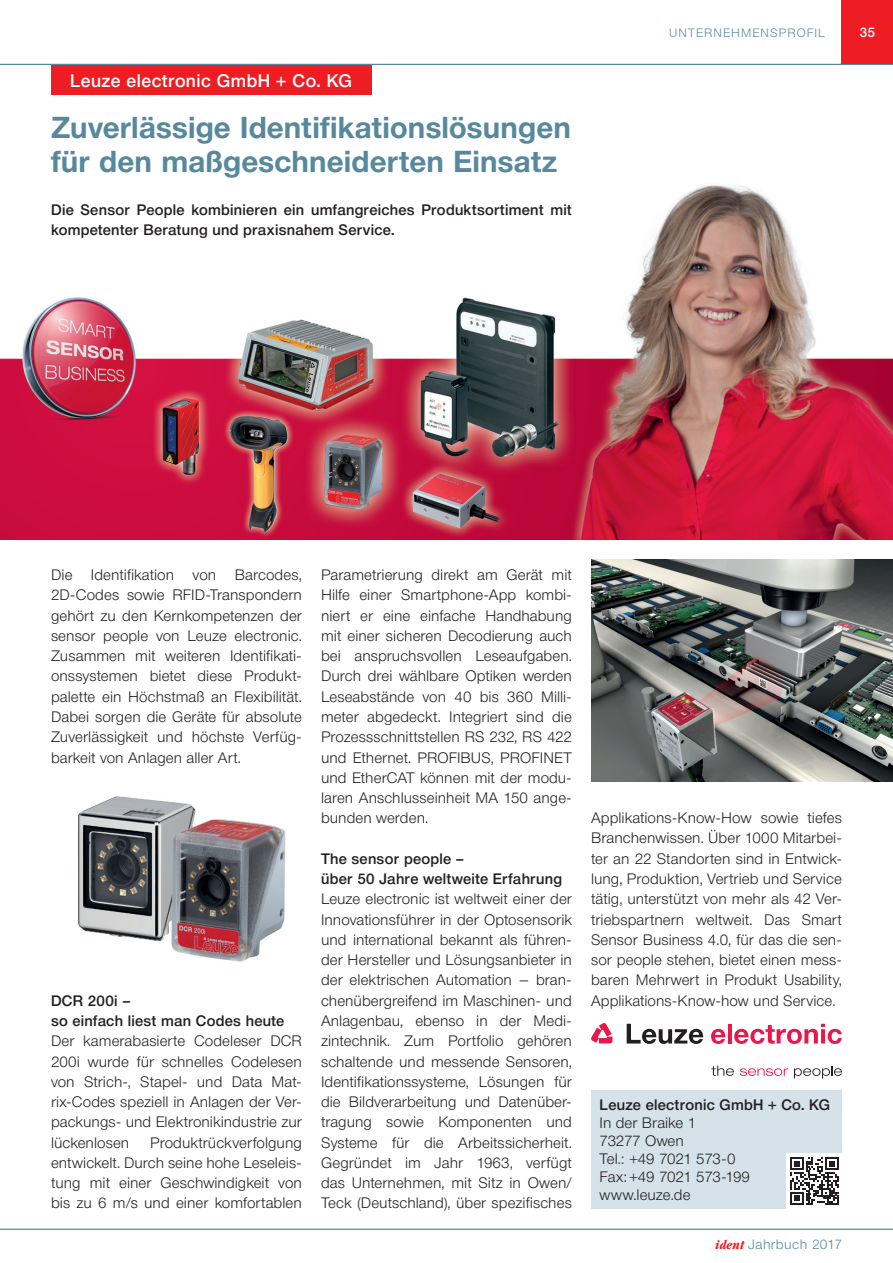
<style>
.page{position:relative;width:893px;height:1263px;background:#fff}
.page>*{position:absolute;margin:0;border:0;box-sizing:border-box;transform-origin:0 0}
.t1{font:700 30px/34.5px "Neue Helvetica BQ";letter-spacing:.005em;color:#57899d}
.t2{font:500 18px "Neue Helvetica BQ";letter-spacing:.025em;color:#fff}
.t3{font:300 15px/20.2px "Neue Helvetica BQ";letter-spacing:.005em;color:#231f20;text-align:justify}
.t4{font:500 15px/20.2px "Neue Helvetica BQ";letter-spacing:.015em;color:#231f20}
.t5{font:300 13.5px "Neue Helvetica BQ";letter-spacing:.03em;color:#57899d}
.t6{font:500 13.5px "Neue Helvetica BQ";color:#fff}
.t7{font:300 12px "Neue Helvetica BQ";letter-spacing:.09em;color:#57899d}
.s1{font-family:"Garamond";font-weight:700;font-style:italic;font-stretch:condensed;color:#ee1d23}
</style>
<div class="page">
<hr style="left:0;top:1229px;width:893px;height:1px;background:#57899d">
<hr style="left:0;top:64px;width:893px;height:1px;background:#57899d">
<img style="left:0;top:184px;width:893px;height:356px">
<div style="left:51px;top:65px;width:320px;height:30px;background:#ee1d23"></div>
<div style="left:591px;top:1090px;width:251px;height:118px;background:#d5e2e9"></div>
<svg style="left:591px;top:1023px;width:21px;height:20px"></svg>
<svg style="left:711px;top:1029px;width:15px;height:15px"></svg>
<hr style="left:728px;top:1024px;width:4px;height:19px;background:#ed164b">
<svg style="left:734px;top:1024px;width:108px;height:20px"></svg>
<svg style="left:740px;top:1068px;width:48px;height:8px"></svg>
<svg style="left:627px;top:1024px;width:76px;height:20px"></svg>
<svg style="left:711px;top:1066px;width:23px;height:10px"></svg>
<svg style="left:794px;top:1066px;width:48px;height:12px"></svg>
<div style="left:787px;top:1153px;width:55px;height:55px;background:#fff"></div>
<svg style="left:790px;top:1157px;width:48px;height:48px"></svg>
<img style="left:591px;top:560px;width:302px;height:222px">
<img style="left:78px;top:796px;width:208px;height:166px">
<div style="left:842px;top:0;width:51px;height:64px;background:#ee1d23"></div>
<p class="t2" style="left:70px;top:69px;width:283px">Leuze electronic GmbH + Co. KG</p>
<h1 class="t1" style="left:51px;top:109px;width:521px">Zuverlässige Identifikationslösungen für den maßgeschneiderten Einsatz</h1>
<p class="t4" style="left:51px;top:200px;width:522px">Die Sensor People kombinieren ein umfangreiches Produktsortiment mit kompetenter Beratung und praxisnahem Service.</p>
<p class="t7" style="left:669px;top:25px;width:157px">UNTERNEHMENSPROFIL</p>
<p class="t6" style="left:860px;top:24px;width:17px">35</p>
<p class="t3" style="left:51px;top:565px;width:252px">Die Identifikation von Barcodes, 2D-Codes sowie RFID-Transpondern gehört zu den Kernkompetenzen der sensor people von Leuze electronic.<br>Zusammen mit weiteren Identifikati&shy;onssystemen bietet diese Produkt&shy;palette ein Höchstmaß an Flexibilität.<br>Dabei sorgen die Geräte für absolute Zuverlässigkeit und höchste Verfüg&shy;barkeit von Anlagen aller Art.</p>
<p class="t4" style="left:51px;top:990px;width:235px">DCR 200i –<br>so einfach liest man Codes heute</p>
<p class="t3" style="left:51px;top:1031px;width:252px">Der kamerabasierte Codeleser DCR 200i wurde für schnelles Codelesen von Strich-, Stapel- und Data Mat&shy;rix-Codes speziell in Anlagen der Ver&shy;packungs- und Elektronikindustrie zur lückenlosen</p>
<p class="t3" style="left:51px;top:1132px;width:252px;text-indent:99px">Produktrückverfolgung entwickelt. Durch seine hohe Leseleis&shy;tung mit einer Geschwindigkeit von bis zu 6 m/s und einer komfortablen</p>
<p class="t3" style="left:321px;top:565px;width:252px">Parametrierung direkt am Gerät mit Hilfe einer Smartphone-App kombi&shy;niert er eine einfache Handhabung mit einer sicheren Decodierung auch bei anspruchsvollen Leseaufgaben.<br>Durch drei wählbare Optiken werden Leseabstände von 40 bis 360 Milli&shy;meter abgedeckt. Integriert sind die Prozessschnittstellen RS 232, RS 422 und Ethernet. PROFIBUS, PROFINET und EtherCAT können mit der modu&shy;laren Anschlusseinheit MA 150 ange&shy;bunden werden.</p>
<p class="t4" style="left:321px;top:848px;width:243px">The sensor people –<br>über 50 Jahre weltweite Erfahrung</p>
<p class="t3" style="left:321px;top:889px;width:252px">Leuze electronic ist weltweit einer der Innovationsführer in der Optosensorik und international bekannt als führen&shy;der Hersteller und Lösungsanbieter in der elektrischen Automation – bran&shy;chenübergreifend im Maschinen- und Anlagenbau, ebenso in der Medi&shy;zintechnik. Zum Portfolio gehören schaltende und messende Sensoren, Identifikationssysteme, Lösungen für die Bildverarbeitung und Datenüber&shy;tragung sowie Komponenten und Systeme für die Arbeitssicherheit.<br>Gegründet im Jahr 1963, verfügt das Unternehmen, mit Sitz in Owen/ Teck (Deutschland), über spezifisches</p>
<p class="t3" style="left:591px;top:808px;width:252px">Applikations-Know-How sowie tiefes Branchenwissen. Über 1000 Mitarbei&shy;ter an 22 Standorten sind in Entwick&shy;lung, Produktion, Vertrieb und Service tätig, unterstützt von mehr als 42 Ver&shy;triebspartnern weltweit. Das Smart Sensor Business 4.0, für das die sen&shy;sor people stehen, bietet einen mess&shy;baren Mehrwert in Produkt Usability, Applikations-Know-how und Service.</p>
<p class="t4" style="left:600px;top:1094px;width:232px">Leuze electronic GmbH + Co. KG</p>
<p class="t3" style="left:600px;top:1114px;width:152px;line-height:18px;text-align:left">In der Braike 1<br>73277 Owen<br>Tel.: +49 7021 573-0<br>Fax: +49 7021 573-199 www.leuze.de</p>
<p class="t5" style="left:715px;top:1236px;width:128px"><span class="s1">ident</span> Jahrbuch 2017</p>
</div>
